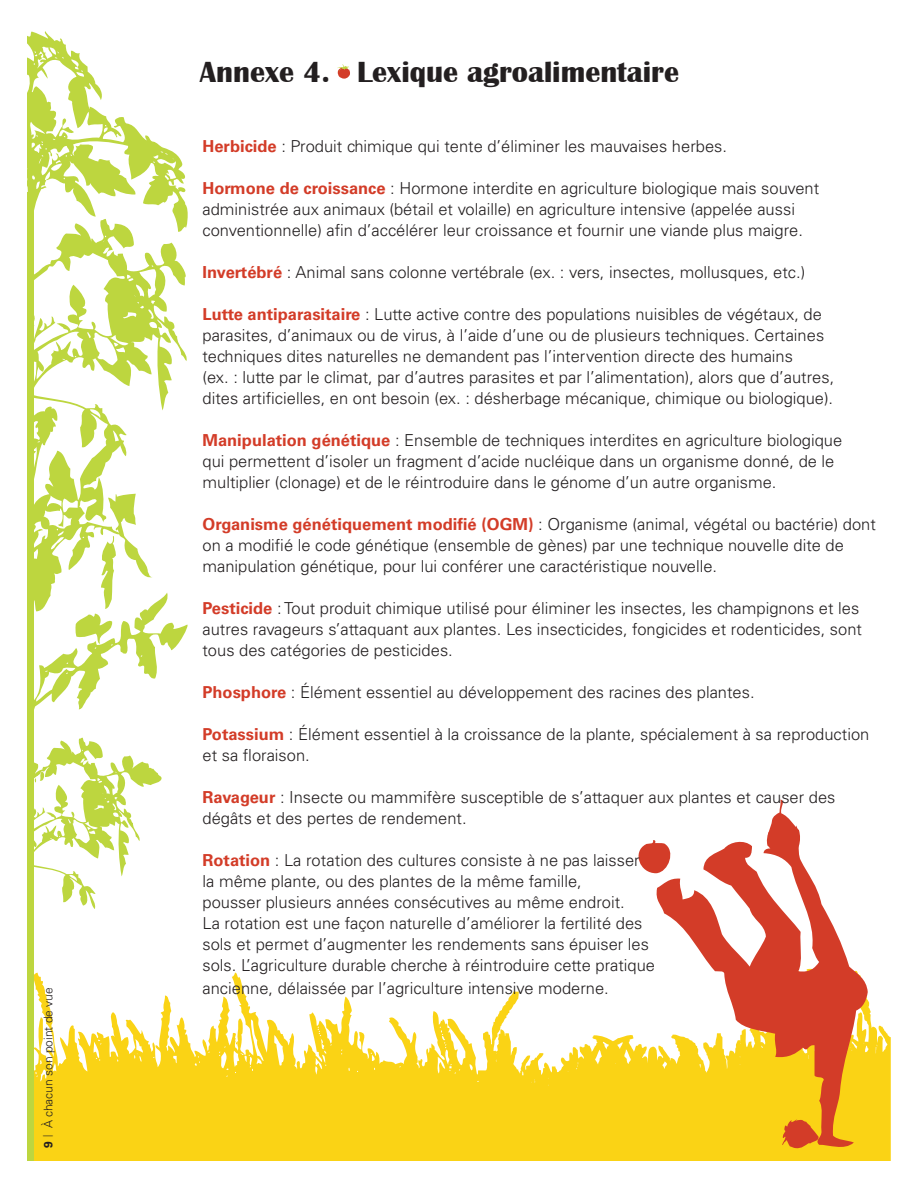
<style>
.page{position:relative;width:918px;height:1188px;background:#fff}
.page>*{position:absolute;margin:0;border:0;box-sizing:border-box;transform-origin:0 0}
.t1{font:700 30px "Britannic";color:#231f20}
.t2{font:300 16.5px/21px "Univers";color:#231f20}
.t3{font:300 12px "Univers";color:#231f20}
.s1{font-weight:700;color:#d33c28}
</style>
<div class="page">
<svg style="left:501px;top:991px;width:390px;height:170px;fill:#fad315"></svg>
<svg style="left:875px;top:1045px;width:3px;height:9px"></svg>
<svg style="left:577px;top:1061px;width:2px;height:7px"></svg>
<svg style="left:531px;top:1079px;width:4px;height:5px"></svg>
<svg style="left:190px;top:972px;width:311px;height:189px;fill:#fad315"></svg>
<svg style="left:27px;top:31px;width:161px;height:373px"></svg>
<svg style="left:34px;top:404px;width:156px;height:757px"></svg>
<svg style="left:75px;top:534px;width:41px;height:110px"></svg>
<svg style="left:34px;top:738px;width:128px;height:171px"></svg>
<div style="left:0;top:192px;width:34px;height:973px;background:#bdd63f"></div>
<div style="left:0;top:0;width:27px;height:1180px;background:#fff"></div>
<div style="left:0;top:1161px;width:918px;height:27px;background:#fff"></div>
<svg style="left:338px;top:64px;width:12px;height:15px"></svg>
<svg style="left:638px;top:840px;width:17px;height:34px"></svg>
<svg style="left:655px;top:840px;width:213px;height:311px"></svg>
<svg style="left:765px;top:800px;width:37px;height:57px"></svg>
<svg style="left:44px;top:1142px;width:9px;height:6px"></svg>
<p class="t3" style="left:41px;top:1137px;width:151px;rotate:-90deg"><sup>|</sup> À chacun son point de vue</p>
<h1 class="t1" style="left:200px;top:55px;width:481px">Annexe 4. Lexique agroalimentaire</h1>
<p class="t2" style="left:202px;top:136px;width:526px"><span class="s1">Herbicide</span> : Produit chimique qui tente d’éliminer les mauvaises herbes.</p>
<p class="t2" style="left:202px;top:178px;width:618px"><span class="s1">Hormone de croissance</span> : Hormone interdite en agriculture biologique mais souvent administrée aux animaux (bétail et volaille) en agriculture intensive (appelée aussi conventionnelle) afin d’accélérer leur croissance et fournir une viande plus maigre.</p>
<p class="t2" style="left:202px;top:262px;width:604px"><span class="s1">Invertébré</span> : Animal sans colonne vertébrale (ex. : vers, insectes, mollusques, etc.)</p>
<p class="t2" style="left:202px;top:304px;width:633px"><span class="s1">Lutte antiparasitaire</span> : Lutte active contre des populations nuisibles de végétaux, de parasites, d’animaux ou de virus, à l’aide d’une ou de plusieurs techniques. Certaines techniques dites naturelles ne demandent pas l’intervention directe des humains<br>(ex. : lutte par le climat, par d’autres parasites et par l’alimentation), alors que d’autres, dites artificielles, en ont besoin (ex. : désherbage mécanique, chimique ou biologique).</p>
<p class="t2" style="left:202px;top:430px;width:641px"><span class="s1">Manipulation génétique</span> : Ensemble de techniques interdites en agriculture biologique qui permettent d’isoler un fragment d’acide nucléique dans un organisme donné, de le multiplier (clonage) et de le réintroduire dans le génome d’un autre organisme.</p>
<p class="t2" style="left:202px;top:514px;width:675px"><span class="s1">Organisme génétiquement modifié (OGM)</span> : Organisme (animal, végétal ou bactérie) dont on a modifié le code génétique (ensemble de gènes) par une technique nouvelle dite de manipulation génétique, pour lui conférer une caractéristique nouvelle.</p>
<p class="t2" style="left:202px;top:598px;width:661px"><span class="s1">Pesticide</span> : Tout produit chimique utilisé pour éliminer les insectes, les champignons et les autres ravageurs s’attaquant aux plantes. Les insecticides, fongicides et rodenticides, sont tous des catégories de pesticides.</p>
<p class="t2" style="left:202px;top:682px;width:554px"><span class="s1">Phosphore</span> : Élément essentiel au développement des racines des plantes.</p>
<p class="t2" style="left:202px;top:724px;width:668px"><span class="s1">Potassium</span> : Élément essentiel à la croissance de la plante, spécialement à sa reproduction et sa floraison.</p>
<p class="t2" style="left:202px;top:787px;width:634px"><span class="s1">Ravageur</span> : Insecte ou mammifère susceptible de s’attaquer aux plantes et causer des dégâts et des pertes de rendement.</p>
<p class="t2" style="left:202px;top:850px;width:454px"><span class="s1">Rotation</span> : La rotation des cultures consiste à ne pas laisser la même plante, ou des plantes de la même famille,<br>pousser plusieurs années consécutives au même endroit.<br>La rotation est une façon naturelle d’améliorer la fertilité des sols et permet d’augmenter les rendements sans épuiser les sols. L’agriculture durable cherche à réintroduire cette pratique</p>
<p class="t2" style="left:202px;top:978px;width:408px">ancienne, délaissée par l’agriculture intensive moderne.</p>
</div>
